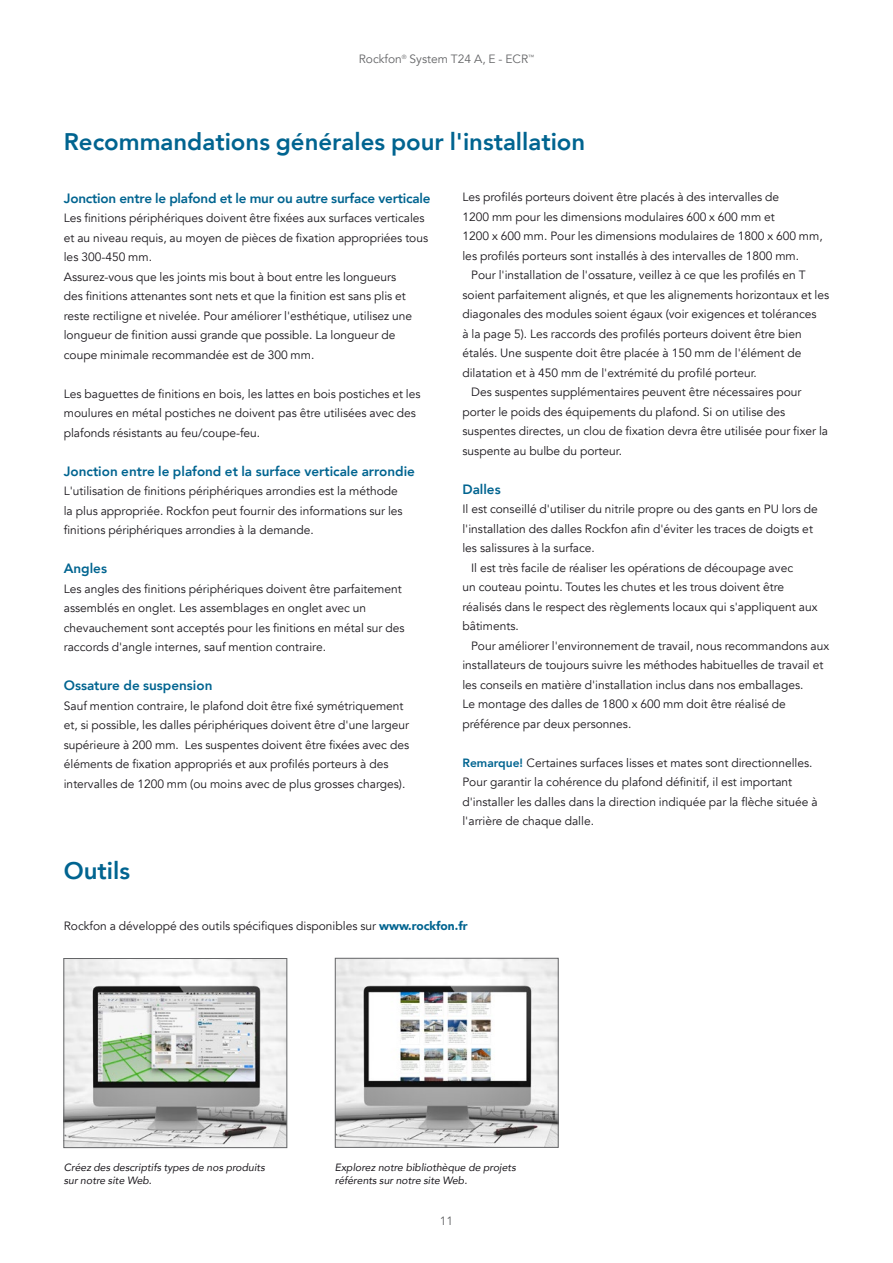
<style>
.page{position:relative;width:893px;height:1263px;background:#fff}
.page>*{position:absolute;margin:0;border:0;box-sizing:border-box;transform-origin:0 0}
.t1{font:800 24px "Avenir";color:#006490}
.t2{font:800 13.5px "Avenir";color:#006490}
.t3{font:12px/19.5px "Avenir";color:#1a171c}
.t4{font:12px "Avenir";color:#646567}
.t5{font:italic 10.5px/12.6px "Avenir";color:#1a171c}
.s1{font-weight:800;color:#006490}
.s2{font-weight:900;color:#006490}
</style>
<div class="page">
<img style="left:66px;top:960px;width:219px;height:186px">
<div style="left:64px;top:958px;width:223px;height:190px;border:1px solid #646567"></div>
<img style="left:337px;top:960px;width:219px;height:185px">
<div style="left:335px;top:958px;width:223px;height:189px;border:1px solid #646567"></div>
<p class="t4" style="left:359px;top:52px;width:177px">Rockfon<sup>®</sup> System T24 A, E - ECR<sup>™</sup></p>
<h1 class="t1" style="left:64px;top:123px;width:523px">Recommandations générales pour l'installation</h1>
<p class="t2" style="left:64px;top:188px;width:368px">Jonction entre le plafond et le mur ou autre surface verticale</p>
<p class="t3" style="left:64px;top:209px;width:366px">Les finitions périphériques doivent être fixées aux surfaces verticales et au niveau requis, au moyen de pièces de fixation appropriées tous les 300-450 mm.<br>Assurez-vous que les joints mis bout à bout entre les longueurs<br>des finitions attenantes sont nets et que la finition est sans plis et reste rectiligne et nivelée. Pour améliorer l'esthétique, utilisez une longueur de finition aussi grande que possible. La longueur de coupe minimale recommandée est de 300 mm.</p>
<p class="t3" style="left:64px;top:384px;width:358px">Les baguettes de finitions en bois, les lattes en bois postiches et les moulures en métal postiches ne doivent pas être utilisées avec des plafonds résistants au feu/coupe-feu.</p>
<p class="t2" style="left:64px;top:461px;width:353px">Jonction entre le plafond et la surface verticale arrondie</p>
<p class="t3" style="left:64px;top:482px;width:340px">L'utilisation de finitions périphériques arrondies est la méthode la plus appropriée. Rockfon peut fournir des informations sur les finitions périphériques arrondies à la demande.</p>
<p class="t2" style="left:64px;top:558px;width:45px">Angles</p>
<p class="t3" style="left:64px;top:579px;width:342px">Les angles des finitions périphériques doivent être parfaitement assemblés en onglet. Les assemblages en onglet avec un chevauchement sont acceptés pour les finitions en métal sur des raccords d'angle internes, sauf mention contraire.</p>
<p class="t2" style="left:64px;top:675px;width:150px">Ossature de suspension</p>
<p class="t3" style="left:64px;top:696px;width:347px">Sauf mention contraire, le plafond doit être fixé symétriquement et, si possible, les dalles périphériques doivent être d'une largeur supérieure à 200 mm. Les suspentes doivent être fixées avec des éléments de fixation appropriés et aux profilés porteurs à des intervalles de 1200 mm (ou moins avec de plus grosses charges).</p>
<h1 class="t1" style="left:64px;top:852px;width:68px">Outils</h1>
<p class="t3" style="left:462px;top:188px;width:362px">Les profilés porteurs doivent être placés à des intervalles de<br>1200 mm pour les dimensions modulaires 600 x 600 mm et<br>1200 x 600 mm. Pour les dimensions modulaires de 1800 x 600 mm, les profilés porteurs sont installés à des intervalles de 1800 mm.</p>
<p class="t3" style="left:471px;top:266px;width:336px">Pour l'installation de l'ossature, veillez à ce que les profilés en T</p>
<p class="t3" style="left:462px;top:285px;width:368px">soient parfaitement alignés, et que les alignements horizontaux et les</p>
<p class="t3" style="left:462px;top:305px;width:356px">diagonales des modules soient égaux (voir exigences et tolérances</p>
<p class="t3" style="left:462px;top:324px;width:341px">à la page 5). Les raccords des profilés porteurs doivent être bien</p>
<p class="t3" style="left:462px;top:344px;width:341px">étalés. Une suspente doit être placée à 150 mm de l'élément de</p>
<p class="t3" style="left:462px;top:363px;width:296px">dilatation et à 450 mm de l'extrémité du profilé porteur.</p>
<p class="t3" style="left:471px;top:383px;width:332px">Des suspentes supplémentaires peuvent être nécessaires pour</p>
<p class="t3" style="left:462px;top:402px;width:324px">porter le poids des équipements du plafond. Si on utilise des</p>
<p class="t3" style="left:462px;top:422px;width:367px">suspentes directes, un clou de fixation devra être utilisée pour fixer la</p>
<p class="t3" style="left:462px;top:441px;width:161px">suspente au bulbe du porteur.</p>
<p class="t2" style="left:462px;top:479px;width:40px">Dalles</p>
<p class="t3" style="left:462px;top:500px;width:357px">Il est conseillé d'utiliser du nitrile propre ou des gants en PU lors de</p>
<p class="t3" style="left:462px;top:519px;width:352px">l'installation des dalles Rockfon afin d'éviter les traces de doigts et</p>
<p class="t3" style="left:462px;top:539px;width:134px">les salissures à la surface.</p>
<p class="t3" style="left:471px;top:558px;width:323px">Il est très facile de réaliser les opérations de découpage avec</p>
<p class="t3" style="left:462px;top:578px;width:323px">un couteau pointu. Toutes les chutes et les trous doivent être</p>
<p class="t3" style="left:462px;top:597px;width:357px">réalisés dans le respect des règlements locaux qui s'appliquent aux</p>
<p class="t3" style="left:462px;top:617px;width:58px">bâtiments.</p>
<p class="t3" style="left:471px;top:636px;width:360px">Pour améliorer l'environnement de travail, nous recommandons aux</p>
<p class="t3" style="left:462px;top:656px;width:362px">installateurs de toujours suivre les méthodes habituelles de travail et</p>
<p class="t3" style="left:462px;top:675px;width:342px">les conseils en matière d'installation inclus dans nos emballages.</p>
<p class="t3" style="left:462px;top:695px;width:325px">Le montage des dalles de 1800 x 600 mm doit être réalisé de</p>
<p class="t3" style="left:462px;top:714px;width:170px">préférence par deux personnes.</p>
<p class="t3" style="left:462px;top:753px;width:357px"><span class="s1">Remarque!</span> Certaines surfaces lisses et mates sont directionnelles.<br>Pour garantir la cohérence du plafond définitif, il est important d'installer les dalles dans la direction indiquée par la flèche située à l'arrière de chaque dalle.</p>
<p class="t3" style="left:64px;top:916px;width:405px">Rockfon a développé des outils spécifiques disponibles sur <span class="s2">www.rockfon.fr</span></p>
<p class="t5" style="left:64px;top:1161px;width:203px">Créez des descriptifs types de nos produits sur notre site Web.</p>
<p class="t5" style="left:335px;top:1161px;width:182px">Explorez notre bibliothèque de projets référents sur notre site Web.</p>
<p class="t4" style="left:440px;top:1213px;width:15px">11</p>
</div>
